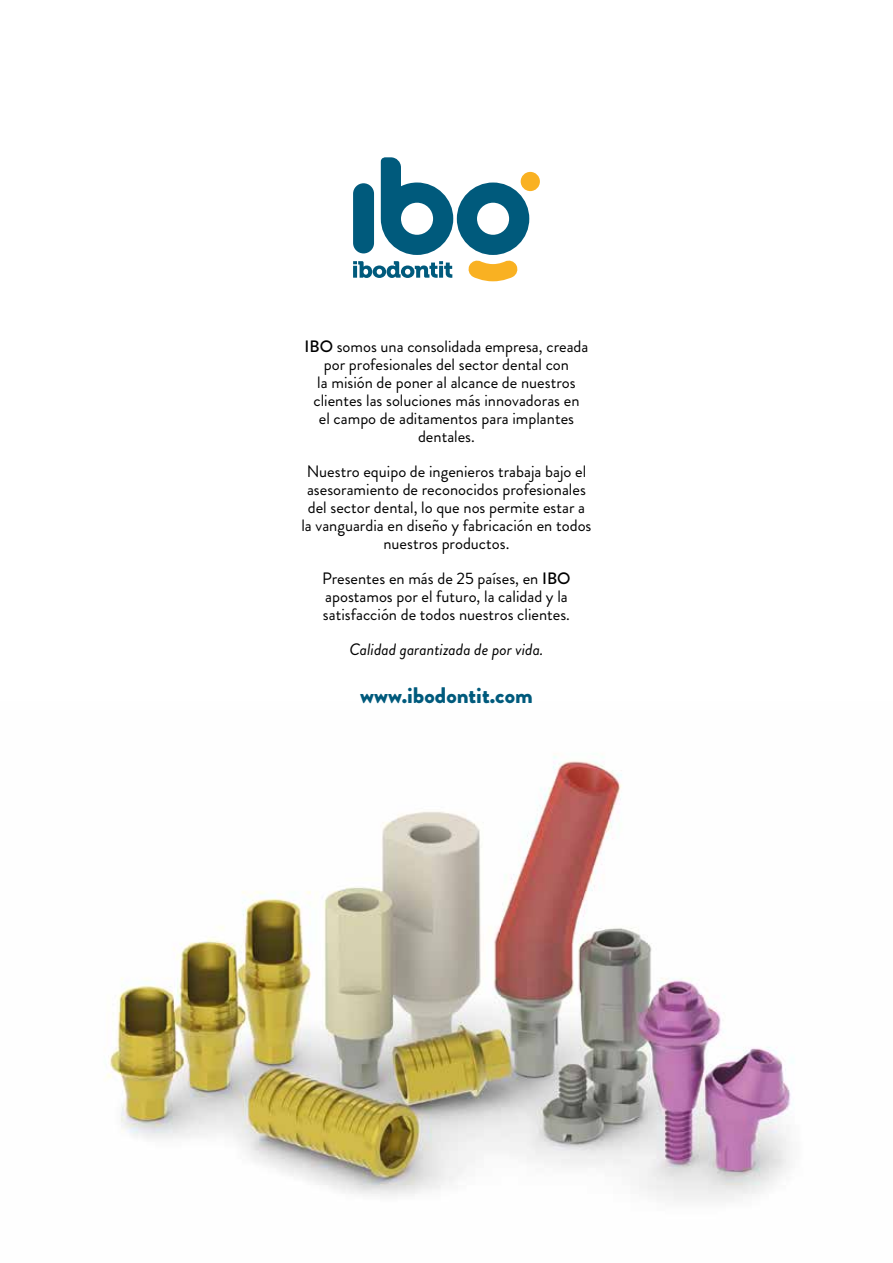
<style>
.page{position:relative;width:893px;height:1263px;background:#fff}
.page>*{position:absolute;margin:0;border:0;box-sizing:border-box;transform-origin:0 0}
.t1{font:900 22.5px "Brandon Grotesque";color:#005a7c}
.t2{font:16.5px/18px "Brandon Grotesque";color:#000;text-align:center}
.t3{font:italic 16.5px "Brandon Grotesque";color:#000}
.s1{font-weight:500}
</style>
<div class="page">
<img style="left:106px;top:756px;width:688px;height:445px">
<div style="left:521px;top:172px;width:19px;height:19px;background:#f9b122;border-radius:50%"></div>
<svg style="left:353px;top:157px;width:176px;height:124px"></svg>
<p class="t2" style="left:304px;top:337px;width:285px"><span class="s1">IBO</span> somos una consolidada empresa, creada por profesionales del sector dental con<br>la misión de poner al alcance de nuestros clientes las soluciones más innovadoras en<br>el campo de aditamentos para implantes dentales.</p>
<p class="t2" style="left:301px;top:462px;width:292px">Nuestro equipo de ingenieros trabaja bajo el asesoramiento de reconocidos profesionales del sector dental, lo que nos permite estar a la vanguardia en diseño y fabricación en todos nuestros productos.</p>
<p class="t2" style="left:322px;top:569px;width:250px;text-align:left">Presentes en más de 25 países, en <span class="s1">IBO </span>apostamos por el futuro, la calidad y la satisfacción de todos nuestros clientes.</p>
<p class="t3" style="left:349px;top:638px;width:196px">Calidad garantizada de por vida.</p>
<h1 class="t1" style="left:360px;top:680px;width:174px">www.ibodontit.com</h1>
</div>
